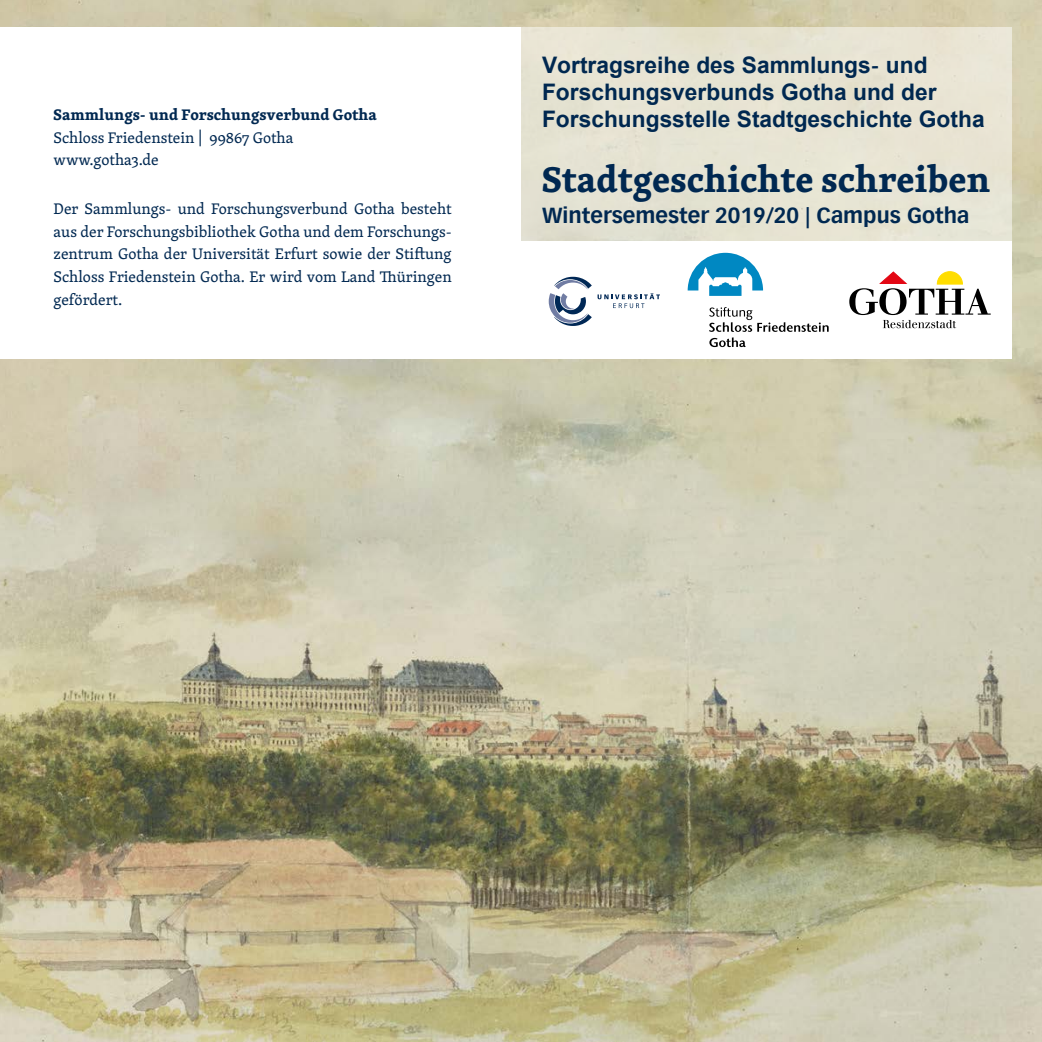
<style>
.page{position:relative;width:1042px;height:1042px;background:#fff}
.page>*{position:absolute;margin:0;border:0;box-sizing:border-box;transform-origin:0 0}
.t1{font:700 36.75px "Skolar";color:#002851}
.t2{font:700 22.75px/27.3px "Arial";color:#002850}
.t3{font:700 21.35px "Vectora LH";color:#002851}
.t4{font:15.75px/22.8px "Skolar";color:#002851;text-align:justify}
.t5{font:700 15.75px "Skolar";color:#002851}
.s1{font-family:"Skolar";color:#002851}
</style>
<div class="page">
<img style="left:0;top:0;width:1042px;height:1042px">
<div style="left:506px;top:27px;width:505px;height:238px;background:#e7e4d3"></div>
<div style="left:511px;top:241px;width:500px;height:117px;background:#fff"></div>
<div style="left:0;top:27px;width:521px;height:331px;background:#fff"></div>
<svg style="left:549px;top:277px;width:111px;height:49px"></svg>
<svg style="left:687px;top:253px;width:76px;height:43px"></svg>
<svg style="left:709px;top:307px;width:119px;height:40px"></svg>
<svg style="left:849px;top:272px;width:141px;height:56px"></svg>
<p class="t5" style="left:54px;top:102px;width:325px">Sammlungs- und Forschungsverbund Gotha</p>
<p class="t4" style="left:54px;top:125px;width:241px">Schloss Friedenstein | 99867 Gotha www.gotha3.de</p>
<p class="t4" style="left:54px;top:197px;width:400px">Der Sammlungs- und Forschungsverbund Gotha besteht aus der Forschungsbibliothek Gotha und dem Forschungs&shy;zentrum Gotha der Universität Erfurt sowie der Stiftung Schloss Friedenstein Gotha. Er wird vom Land Thüringen gefördert.</p>
<h2 class="t2" style="left:542px;top:51px;width:444px">Vortragsreihe des Sammlungs<span class="s1">-</span> und<br>Forschungsverbunds Gotha und der<br>Forschungsstelle Stadtgeschichte Gotha</h2>
<h1 class="t1" style="left:542px;top:150px;width:450px">Stadtgeschichte schreiben</h1>
<h3 class="t3" style="left:542px;top:203px;width:429px">Wintersemester 2019/20 | Campus Gotha</h3>
</div>
